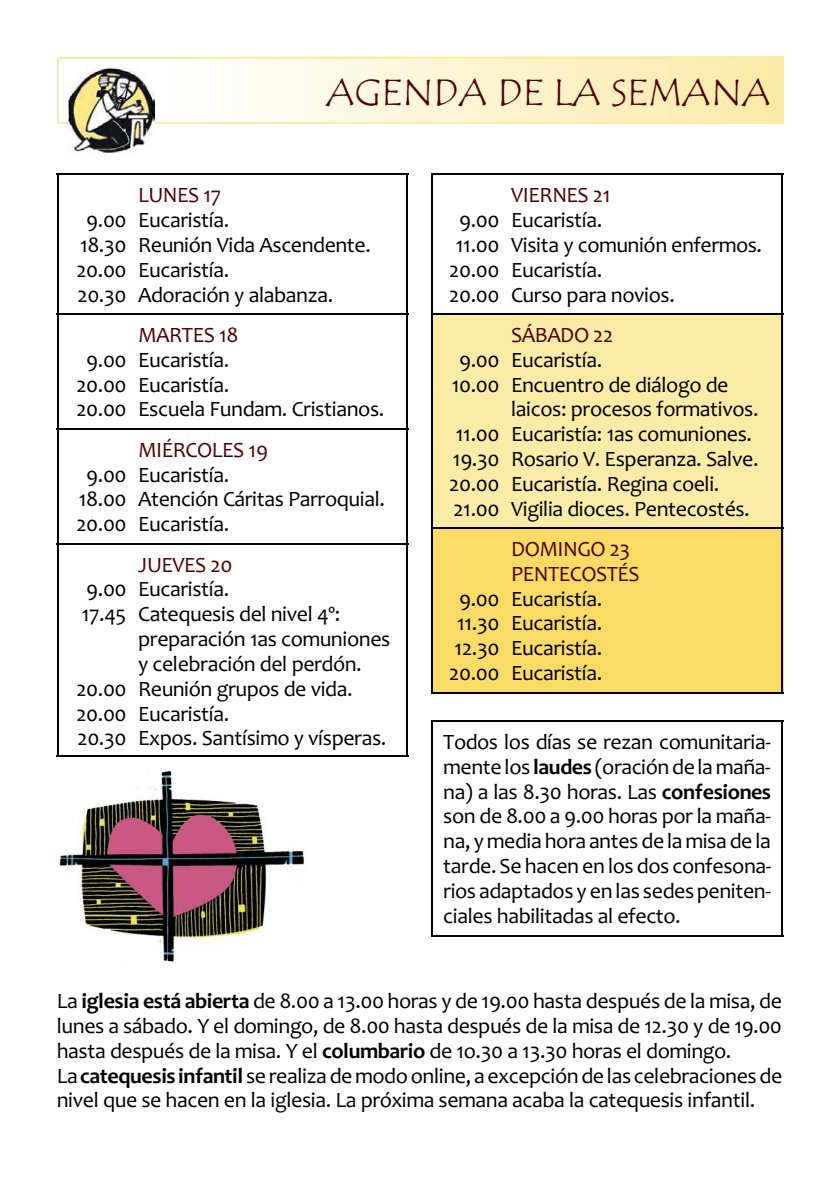
<style>
.page{position:relative;width:840px;height:1191px;background:#fff}
.page>*{position:absolute;margin:0;border:0;box-sizing:border-box;transform-origin:0 0}
.t1{font:38px "Tempus Sans ITC";letter-spacing:.005em;color:#4f0000}
.t2{font:22px/24.8px "Candara";letter-spacing:-.02em;color:#000}
.t3{font:22px/24.8px "Candara";letter-spacing:-.02em;color:#4f0000}
.s1{font-weight:700}
</style>
<div class="page">
<hr style="left:57px;top:57px;width:1px;height:67px;background:#faeba6">
<hr style="left:57px;top:57px;width:113px;height:1px;background:#faeba6">
<hr style="left:57px;top:122px;width:113px;height:2px;background:#faeba6">
<hr style="left:780px;top:57px;width:2px;height:67px;background:#faeba6">
<hr style="left:171px;top:57px;width:611px;height:1px;background:#faeba6">
<hr style="left:171px;top:122px;width:611px;height:2px;background:#faeba6">
<hr style="left:57px;top:174px;width:1px;height:139px;background:#000">
<hr style="left:57px;top:174px;width:69px;height:1px;background:#000">
<hr style="left:406px;top:174px;width:2px;height:139px;background:#000">
<hr style="left:126px;top:174px;width:282px;height:1px;background:#000">
<hr style="left:57px;top:313px;width:1px;height:115px;background:#000">
<hr style="left:57px;top:313px;width:69px;height:2px;background:#000">
<hr style="left:406px;top:313px;width:2px;height:115px;background:#000">
<hr style="left:126px;top:313px;width:282px;height:2px;background:#000">
<hr style="left:57px;top:428px;width:1px;height:114px;background:#000">
<hr style="left:57px;top:428px;width:69px;height:2px;background:#000">
<hr style="left:406px;top:428px;width:2px;height:114px;background:#000">
<hr style="left:126px;top:428px;width:282px;height:2px;background:#000">
<hr style="left:57px;top:543px;width:1px;height:213px;background:#000">
<hr style="left:57px;top:543px;width:69px;height:1px;background:#000">
<hr style="left:57px;top:755px;width:69px;height:1px;background:#000">
<hr style="left:406px;top:543px;width:2px;height:213px;background:#000">
<hr style="left:126px;top:543px;width:282px;height:1px;background:#000">
<hr style="left:126px;top:755px;width:282px;height:1px;background:#000">
<hr style="left:431px;top:174px;width:1px;height:139px;background:#000">
<hr style="left:431px;top:174px;width:67px;height:1px;background:#000">
<hr style="left:780px;top:174px;width:2px;height:139px;background:#000">
<hr style="left:498px;top:174px;width:284px;height:1px;background:#000">
<div style="left:431px;top:313px;width:67px;height:214px;background:#faeba6"></div>
<hr style="left:431px;top:313px;width:1px;height:214px;background:#000">
<hr style="left:431px;top:313px;width:67px;height:2px;background:#000">
<div style="left:498px;top:313px;width:284px;height:214px;background:#faeba6"></div>
<hr style="left:780px;top:313px;width:2px;height:214px;background:#000">
<hr style="left:498px;top:313px;width:284px;height:2px;background:#000">
<div style="left:431px;top:527px;width:67px;height:164px;background:#fadb66"></div>
<hr style="left:431px;top:527px;width:1px;height:164px;background:#000">
<hr style="left:431px;top:527px;width:67px;height:2px;background:#000">
<div style="left:498px;top:527px;width:284px;height:164px;background:#fadb66"></div>
<hr style="left:780px;top:527px;width:2px;height:164px;background:#000">
<hr style="left:498px;top:527px;width:284px;height:2px;background:#000">
<hr style="left:431px;top:692px;width:67px;height:1px;background:#000">
<hr style="left:498px;top:692px;width:284px;height:1px;background:#000">
<hr style="left:431px;top:720px;width:1px;height:216px;background:#000">
<hr style="left:431px;top:720px;width:67px;height:2px;background:#000">
<hr style="left:431px;top:935px;width:67px;height:1px;background:#000">
<hr style="left:780px;top:720px;width:2px;height:216px;background:#000">
<hr style="left:498px;top:720px;width:284px;height:2px;background:#000">
<hr style="left:498px;top:935px;width:284px;height:1px;background:#000">
<img style="left:59px;top:770px;width:247px;height:192px">
<img style="left:69px;top:69px;width:85px;height:84px">
<h1 class="t1" style="left:326px;top:72px;width:446px">AGENDA DE LA SEMANA</h1>
<p class="t2" style="left:76px;top:210px;width:52px;text-align:center">9.00<br>18.30<br>20.00<br>20.30</p>
<p class="t2" style="left:76px;top:349px;width:52px;text-align:center">9.00<br>20.00<br>20.00</p>
<p class="t2" style="left:76px;top:464px;width:52px;text-align:center">9.00<br>18.00<br>20.00</p>
<p class="t2" style="left:82px;top:578px;width:46px">9.00<br>17.45</p>
<p class="t2" style="left:76px;top:678px;width:52px;text-align:justify">20.00<br>20.00<br>20.30</p>
<p class="t3" style="left:138px;top:185px;width:85px">LUNES 17</p>
<p class="t2" style="left:138px;top:210px;width:234px">Eucaristía.<br>Reunión Vida Ascendente.<br>Eucaristía.<br>Adoración y alabanza.</p>
<p class="t3" style="left:138px;top:325px;width:102px">MARTES 18</p>
<p class="t2" style="left:138px;top:349px;width:247px">Eucaristía.<br>Eucaristía.<br>Escuela Fundam. Cristianos.</p>
<p class="t3" style="left:138px;top:439px;width:131px">MIÉRCOLES 19</p>
<p class="t2" style="left:138px;top:464px;width:248px">Eucaristía.<br>Atención Cáritas Parroquial.<br>Eucaristía.</p>
<p class="t3" style="left:138px;top:554px;width:96px">JUEVES 20</p>
<p class="t2" style="left:138px;top:579px;width:253px">Eucaristía.<br>Catequesis del nivel 4º: preparación 1as comuniones y celebración del perdón.<br>Reunión grupos de vida.<br>Eucaristía.<br>Expos. Santísimo y vísperas.</p>
<p class="t2" style="left:449px;top:210px;width:52px;text-align:center">9.00<br>11.00<br>20.00<br>20.00</p>
<p class="t2" style="left:451px;top:349px;width:49px;text-align:center">9.00<br>10.00</p>
<p class="t2" style="left:449px;top:424px;width:52px;text-align:justify">11.00<br>19.30<br>20.00<br>21.00</p>
<p class="t2" style="left:449px;top:588px;width:52px;text-align:center">9.00<br>11.30<br>12.30<br>20.00</p>
<p class="t3" style="left:510px;top:185px;width:101px">VIERNES 21</p>
<p class="t2" style="left:510px;top:210px;width:252px">Eucaristía.<br>Visita y comunión enfermos.<br>Eucaristía.<br>Curso para novios.</p>
<p class="t3" style="left:510px;top:325px;width:104px">SÁBADO 22</p>
<p class="t2" style="left:510px;top:349px;width:249px">Eucaristía.<br>Encuentro de diálogo de laicos: procesos formativos.<br>Eucaristía: 1as comuniones.<br>Rosario V. Esperanza. Salve.<br>Eucaristía. Regina coeli.<br>Vigilia dioces. Pentecostés.</p>
<p class="t3" style="left:510px;top:539px;width:130px">DOMINGO 23<br>PENTECOSTÉS</p>
<p class="t2" style="left:510px;top:588px;width:93px;text-align:justify">Eucaristía.<br>Eucaristía.<br>Eucaristía.<br>Eucaristía.</p>
<p class="t2" style="left:443px;top:731px;width:329px;text-align:justify">Todos los días se rezan comunitaria&shy;mente los <span class="s1">laudes</span> (oración de la maña&shy;na) a las 8.30 horas. Las <span class="s1">confesiones </span>son de 8.00 a 9.00 horas por la maña&shy;na, y media hora antes de la misa de la tarde. Se hacen en los dos confesona&shy;rios adaptados y en las sedes peniten&shy;ciales habilitadas al efecto.</p>
<p class="t2" style="left:57px;top:990px;width:726px">La <span class="s1">iglesia está abierta</span> de 8.00 a 13.00 horas y de 19.00 hasta después de la misa, de lunes a sábado. Y el domingo, de 8.00 hasta después de la misa de 12.30 y de 19.00 hasta después de la misa. Y el <span class="s1">columbario</span> de 1o.30 a 13.30 horas el domingo.<br>La <span class="s1">catequesis infantil</span> se realiza de modo online, a excepción de las celebraciones de nivel que se hacen en la iglesia. La próxima semana acaba la catequesis infantil.</p>
</div>
